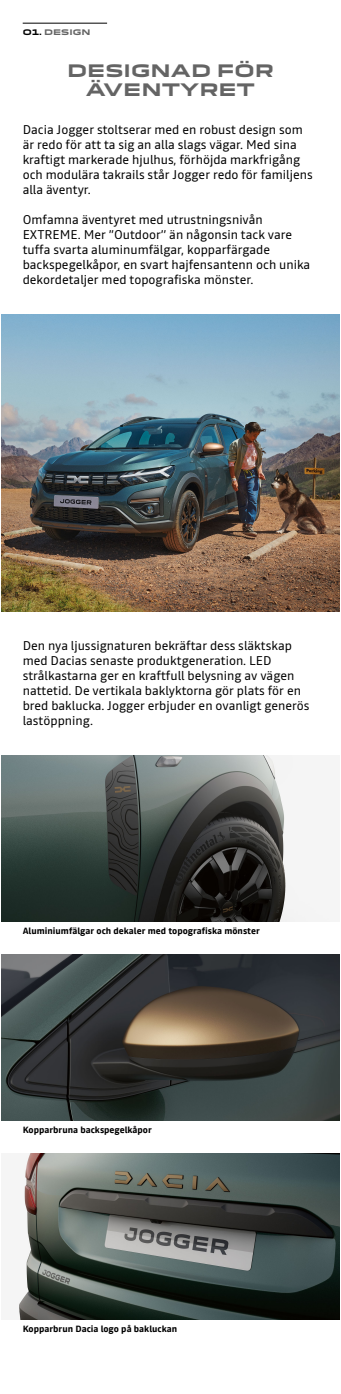
<style>
.page{position:relative;width:341px;height:1394px;background:#fff}
.page>*{position:absolute;margin:0;border:0;box-sizing:border-box;transform-origin:0 0}
.t1{font:700 16.8px/18.3px "Dacia Block Extended";color:#646464;text-align:center}
.t2{font:12.6px/15px "Read";color:#000}
.t3{font:700 9px "Read";color:#000}
.t4{font:700 7.5px "Dacia Block Extended";color:#646464}
.s1{color:#000}
</style>
<div class="page">
<img style="left:2px;top:314px;width:337px;height:297px">
<img style="left:2px;top:954px;width:337px;height:165px">
<img style="left:18px;top:1153px;width:321px;height:165px">
<img style="left:2px;top:755px;width:327px;height:165px">
<hr style="left:23px;top:23px;width:84px;height:1px;background:#000">
<p class="t4" style="left:23px;top:28px;width:69px"><span class="s1">O1.</span> DESIGN</p>
<h1 class="t1" style="left:67px;top:62px;width:208px">DESIGNAD FÖR<br>ÄVENTYRET</h1>
<p class="t2" style="left:23px;top:122px;width:292px">Dacia Jogger stoltserar med en robust design som är redo för att ta sig an alla slags vägar. Med sina kraftigt markerade hjulhus, förhöjda markfrigång och modulära takrails står Jogger redo för familjens alla äventyr.</p>
<p class="t2" style="left:23px;top:212px;width:289px">Omfamna äventyret med utrustningsnivån EXTREME. Mer ’’Outdoor’’ än någonsin tack vare tuffa svarta aluminumfälgar, kopparfärgade backspegelkåpor, en svart hajfensantenn och unika dekordetaljer med topografiska mönster.</p>
<p class="t2" style="left:23px;top:637px;width:288px">Den nya ljussignaturen bekräftar dess släktskap med Dacias senaste produktgeneration. LED strålkastarna ger en kraftfull belysning av vägen nattetid. De vertikala baklyktorna gör plats för en bred baklucka. Jogger erbjuder en ovanligt generös lastöppning.</p>
<p class="t3" style="left:23px;top:924px;width:239px">Aluminiumfälgar och dekaler med topografiska mönster</p>
<p class="t3" style="left:23px;top:1123px;width:131px">Kopparbruna backspegelkåpor</p>
<p class="t3" style="left:23px;top:1322px;width:156px">Kopparbrun Dacia logo på bakluckan</p>
</div>
